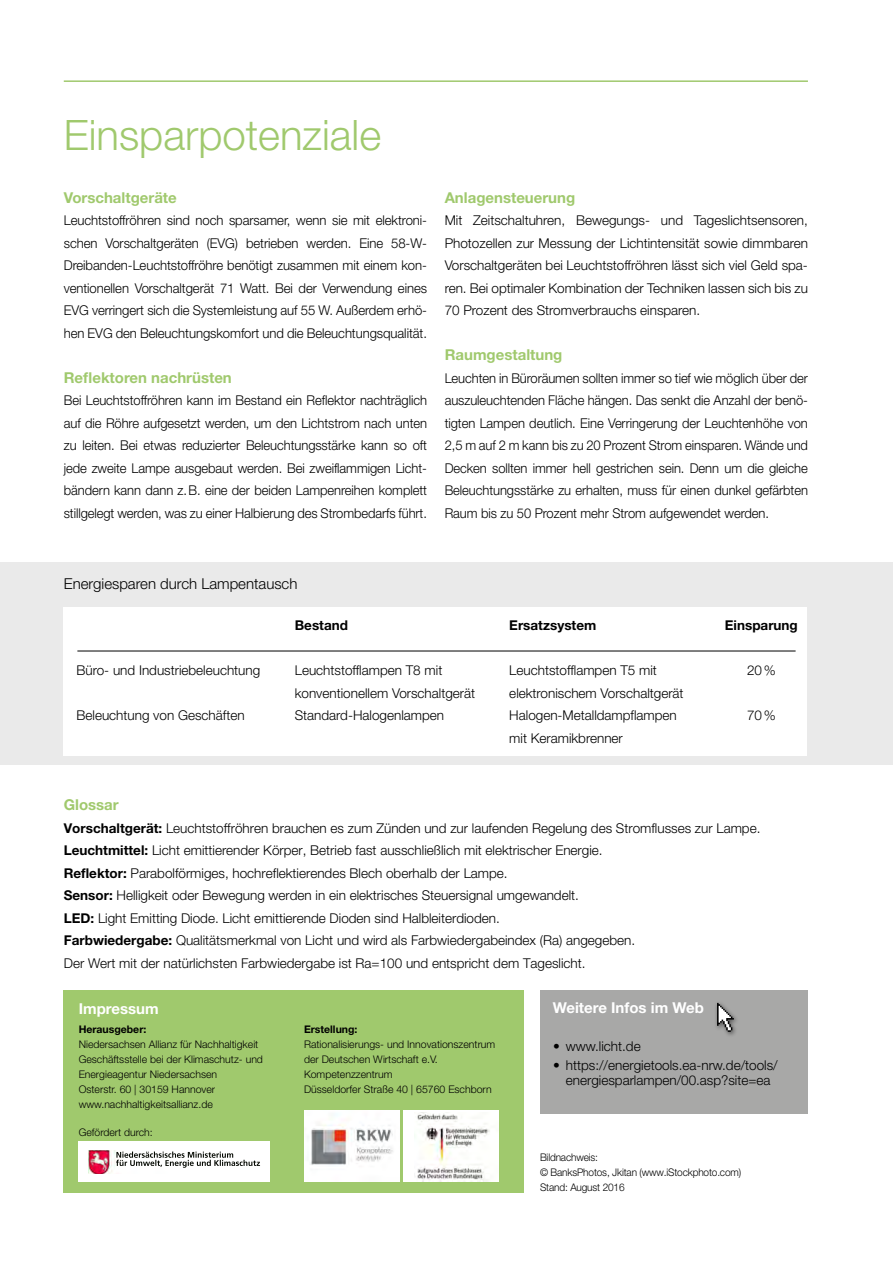
<style>
.page{position:relative;width:893px;height:1263px;background:#fff}
.page>*{position:absolute;margin:0;border:0;box-sizing:border-box;transform-origin:0 0}
.t1{font:300 42px "Helvetica Neue LT Std";color:#a0c96d}
.t2{font:700 15px "Helvetica Neue LT Std";color:#a0c96d}
.t3{font:300 15px "Helvetica Neue LT Std";color:#000}
.t4{font:700 15px "Helvetica Neue LT Std";color:#fff}
.t5{font:300 13.5px/22.5px "Helvetica Neue LT Std";color:#000;text-align:justify}
.t6{font:300 13.5px/22.5px "Helvetica Neue LT Std";color:#000;text-align:justify;scale:.96 1}
.t7{font:700 13.5px "Helvetica Neue LT Std";color:#000}
.t8{font:300 10.5px/15px "Helvetica Neue LT Std";color:#000}
.t9{font:300 10.5px/15px "Helvetica Neue LT Std";color:#000;scale:.96 1}
.t10{font:700 10.5px "Helvetica Neue LT Std";color:#000}
.s1{font-weight:700}
</style>
<div class="page">
<hr style="left:64px;top:80px;width:744px;height:2px;background:#a0c96d">
<div style="left:0;top:563px;width:893px;height:202px;background:#eaeaea"></div>
<div style="left:64px;top:608px;width:743px;height:148px;background:#fff"></div>
<hr style="left:77px;top:651px;width:719px;height:1px;background:#000">
<div style="left:540px;top:990px;width:268px;height:123px;background:#a8a8a7"></div>
<div style="left:714px;top:1000px;width:26px;height:38px;background:#000;opacity:.5"></div>
<svg style="left:717px;top:1003px;width:17px;height:29px"></svg>
<div style="left:64px;top:990px;width:460px;height:203px;background:#a0c96d"></div>
<div style="left:404px;top:1110px;width:95px;height:71px;background:#fff"></div>
<img style="left:417px;top:1112px;width:73px;height:69px">
<img style="left:304px;top:1110px;width:95px;height:71px">
<div style="left:79px;top:1141px;width:191px;height:40px;background:#fff"></div>
<img style="left:88px;top:1150px;width:172px;height:24px">
<img style="left:116px;top:1151px;width:115px;height:7px">
<img style="left:116px;top:1160px;width:140px;height:6px">
<svg style="left:256px;top:1162px;width:4px;height:4px"></svg>
<h1 class="t1" style="left:64px;top:109px;width:319px">Einsparpotenziale</h1>
<p class="t2" style="left:64px;top:188px;width:115px">Vorschaltgeräte</p>
<p class="t5" style="left:64px;top:209px;width:365px">Leuchtstoffröhren sind noch sparsamer, wenn sie mit elektroni&shy;schen Vorschaltgeräten (EVG) betrieben werden. Eine 58-W-Dreibanden-Leuchtstoffröhre benötigt zusammen mit einem kon&shy;ventionellen Vorschaltgerät 71 Watt. Bei der Verwendung eines EVG verringert sich die Systemleistung auf 55 W. Außerdem erhö&shy;hen EVG den Beleuchtungskomfort und die Beleuchtungsqualität.</p>
<p class="t2" style="left:64px;top:368px;width:170px">Reflektoren nachrüsten</p>
<p class="t6" style="left:64px;top:389px;width:380px">Bei Leuchtstoffröhren kann im Bestand ein Reflektor nachträglich auf die Röhre aufgesetzt werden, um den Lichtstrom nach unten zu leiten. Bei etwas reduzierter Beleuchtungsstärke kann so oft jede zweite Lampe ausgebaut werden. Bei zweiflammigen Licht&shy;bändern kann dann z.B. eine der beiden Lampenreihen komplett stillgelegt werden, was zu einer Halbierung des Strombedarfs führt.</p>
<p class="t2" style="left:445px;top:188px;width:132px">Anlagensteuerung</p>
<p class="t5" style="left:445px;top:209px;width:365px">Mit Zeitschaltuhren, Bewegungs- und Tageslichtsensoren, Photozellen zur Messung der Lichtintensität sowie dimmbaren Vorschaltgeräten bei Leuchtstoffröhren lässt sich viel Geld spa&shy;ren. Bei optimaler Kombination der Techniken lassen sich bis zu 70 Prozent des Stromverbrauchs einsparen.</p>
<p class="t2" style="left:445px;top:345px;width:119px">Raumgestaltung</p>
<p class="t6" style="left:445px;top:366px;width:380px">Leuchten in Büroräumen sollten immer so tief wie möglich über der auszuleuchtenden Fläche hängen. Das senkt die Anzahl der benö&shy;tigten Lampen deutlich. Eine Verringerung der Leuchtenhöhe von 2,5 m auf 2 m kann bis zu 20 Prozent Strom einsparen. Wände und Decken sollten immer hell gestrichen sein. Denn um die gleiche Beleuchtungsstärke zu erhalten, muss für einen dunkel gefärbten Raum bis zu 50 Prozent mehr Strom aufgewendet werden.</p>
<p class="t3" style="left:64px;top:574px;width:235px">Energiesparen durch Lampentausch</p>
<p class="t7" style="left:295px;top:617px;width:55px">Bestand</p>
<p class="t7" style="left:509px;top:617px;width:88px">Ersatzsystem</p>
<p class="t7" style="left:725px;top:617px;width:74px">Einsparung</p>
<p class="t5" style="left:77px;top:659px;width:185px">Büro- und Industriebeleuchtung</p>
<p class="t5" style="left:295px;top:659px;width:149px">Leuchtstofflampen T8 mit</p>
<p class="t5" style="left:509px;top:659px;width:149px">Leuchtstofflampen T5 mit</p>
<p class="t5" style="left:747px;top:659px;width:30px">20%</p>
<p class="t5" style="left:295px;top:681px;width:182px">konventionellem Vorschaltgerät</p>
<p class="t5" style="left:509px;top:681px;width:176px">elektronischem Vorschaltgerät</p>
<p class="t5" style="left:77px;top:704px;width:170px">Beleuchtung von Geschäften</p>
<p class="t5" style="left:295px;top:704px;width:151px">Standard-Halogenlampen</p>
<p class="t5" style="left:509px;top:704px;width:169px">Halogen-Metalldampflampen</p>
<p class="t5" style="left:747px;top:704px;width:30px">70%</p>
<p class="t5" style="left:509px;top:726px;width:115px">mit Keramikbrenner</p>
<p class="t2" style="left:64px;top:795px;width:56px">Glossar</p>
<p class="t5" style="left:64px;top:816px;width:698px;text-align:left"><span class="s1">Vorschaltgerät:</span> Leuchtstoffröhren brauchen es zum Zünden und zur laufenden Regelung des Stromflusses zur Lampe.<br><span class="s1">Leuchtmittel:</span> Licht emittierender Körper, Betrieb fast ausschließlich mit elektrischer Energie.<br><span class="s1">Reflektor:</span> Parabolförmiges, hochreflektierendes Blech oberhalb der Lampe.<br><span class="s1">Sensor:</span> Helligkeit oder Bewegung werden in ein elektrisches Steuersignal umgewandelt.<br><span class="s1">LED:</span> Light Emitting Diode. Licht emittierende Dioden sind Halbleiterdioden.<br><span class="s1">Farbwiedergabe:</span> Qualitätsmerkmal von Licht und wird als Farbwiedergabeindex (Ra) angegeben.<br>Der Wert mit der natürlichsten Farbwiedergabe ist Ra=100 und entspricht dem Tageslicht.</p>
<p class="t4" style="left:79px;top:999px;width:81px">Impressum</p>
<p class="t10" style="left:79px;top:1022px;width:69px">Herausgeber:</p>
<p class="t8" style="left:79px;top:1036px;width:186px">Niedersachsen Allianz für Nachhaltigkeit Geschäftsstelle bei der Klimaschutz- und Energieagentur Niedersachsen<br>Osterstr. 60 | 30159 Hannover www.nachhaltigkeitsallianz.de</p>
<p class="t8" style="left:79px;top:1125px;width:76px">Gefördert durch:</p>
<p class="t10" style="left:304px;top:1023px;width:55px">Erstellung:</p>
<p class="t8" style="left:304px;top:1036px;width:193px">Rationalisierungs- und Innovationszentrum der Deutschen Wirtschaft e.V.<br>Kompetenzzentrum<br>Düsseldorfer Straße 40 | 65760 Eschborn</p>
<p class="t4" style="left:553px;top:998px;width:153px">Weitere Infos im Web</p>
<p class="t5" style="left:553px;top:1034px;width:89px">• www.licht.de</p>
<p class="t5" style="left:553px;top:1057px;width:226px;line-height:15px;text-align:center">• https://energietools.ea-nrw.de/tools/ energiesparlampen/00.asp?site=ea</p>
<p class="t9" style="left:540px;top:1149px;width:211px">Bildnachweis:<br>© BanksPhotos, Jkitan (www.iStockphoto.com)<br>Stand: August 2016</p>
</div>
